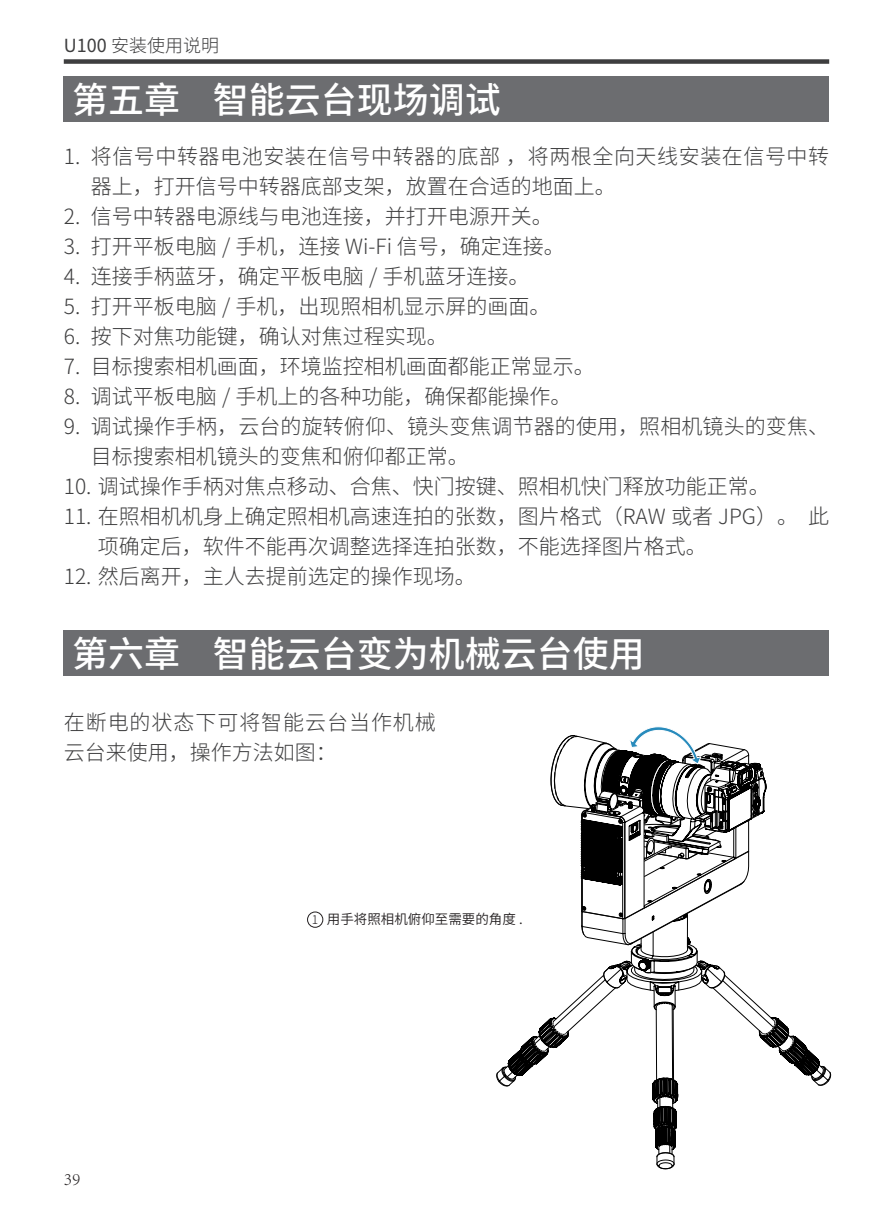
<style>
.page{position:relative;width:893px;height:1212px;background:#fff}
.page>*{position:absolute;margin:0;border:0;box-sizing:border-box;transform-origin:0 0}
.一级标题{font:500 36px "Source Han Sans CN";color:#fff}
.正文{font:300 21px/30px "Source Han Sans CN";color:#3e3e3f}
.正文-2{font:300 21px/30px "Source Han Sans CN";letter-spacing:.025em;color:#3e3e3f}
.正文-3{font:300 21px/30px "Source Han Sans CN";letter-spacing:.045em;color:#3e3e3f}
.t1{font:300 18px "Source Han Sans CN";color:#3e3e3f}
.t2{font:300 18px "Adobe Song Std";color:#231f20}
.t3{font:13.5px "Source Han Sans CN";color:#231f20}
.t4{font:300 12px "Source Han Sans CN";color:#231f20}
.s1{font-weight:400}
</style>
<div class="page">
<div style="left:64px;top:59px;width:765px;height:5px;background:#3e3e3f"></div>
<div style="left:64px;top:77px;width:765px;height:45px;background:#6c6d70"></div>
<div style="left:64px;top:630px;width:765px;height:46px;background:#6c6d70"></div>
<div style="left:307px;top:911px;width:16px;height:17px;border:1px solid #231f20;border-radius:50%"></div>
<svg style="left:496px;top:726px;width:336px;height:444px"></svg>
<p class="t1" style="left:64px;top:36px;width:157px"><span class="s1">U100</span> 安装使用说明</p>
<p class="一级标题" style="left:72px;top:80px;width:430px">第五章 智能云台现场调试</p>
<p class="正文-2" style="left:91px;top:142px;width:740px;text-indent:-27px">1. 将信号中转器电池安装在信号中转器的底部 ，将两根全向天线安装在信号中转器上，打开信号中转器底部支架，放置在合适的地面上。</p>
<p class="正文" style="left:64px;top:202px;width:491px">2. 信号中转器电源线与电池连接，并打开电源开关。</p>
<p class="正文" style="left:64px;top:232px;width:503px">3. 打开平板电脑 / 手机，连接 Wi-Fi 信号，确定连接。</p>
<p class="正文" style="left:64px;top:262px;width:467px">4. 连接手柄蓝牙，确定平板电脑 / 手机蓝牙连接。</p>
<p class="正文" style="left:64px;top:292px;width:488px">5. 打开平板电脑 / 手机，出现照相机显示屏的画面。</p>
<p class="正文" style="left:64px;top:322px;width:386px">6. 按下对焦功能键，确认对焦过程实现。</p>
<p class="正文" style="left:64px;top:352px;width:533px">7. 目标搜索相机画面，环境监控相机画面都能正常显示。</p>
<p class="正文" style="left:64px;top:382px;width:509px">8. 调试平板电脑 / 手机上的各种功能，确保都能操作。</p>
<p class="正文" style="left:91px;top:412px;width:740px;text-indent:-27px">9. 调试操作手柄，云台的旋转俯仰、镜头变焦调节器的使用，照相机镜头的变焦、目标搜索相机镜头的变焦和俯仰都正常。</p>
<p class="正文" style="left:64px;top:472px;width:708px">10. 调试操作手柄对焦点移动、合焦、快门按键、照相机快门释放功能正常。</p>
<p class="正文" style="left:98px;top:502px;width:733px;text-indent:-34px">11. 在照相机机身上确定照相机高速连拍的张数，图片格式（RAW 或者 JPG）。 此项确定后，软件不能再次调整选择连拍张数，不能选择图片格式。</p>
<p class="正文" style="left:64px;top:562px;width:414px">12. 然后离开，主人去提前选定的操作现场。</p>
<p class="一级标题" style="left:72px;top:633px;width:574px">第六章 智能云台变为机械云台使用</p>
<p class="正文-3" style="left:64px;top:708px;width:374px">在断电的状态下可将智能云台当作机械云台来使用，操作方法如图：</p>
<p class="t2" style="left:64px;top:1169px;width:18px">39</p>
<p class="t4" style="left:312px;top:913px;width:8px">1</p>
<p class="t3" style="left:327px;top:912px;width:198px">用手将照相机俯仰至需要的角度 .</p>
</div>
